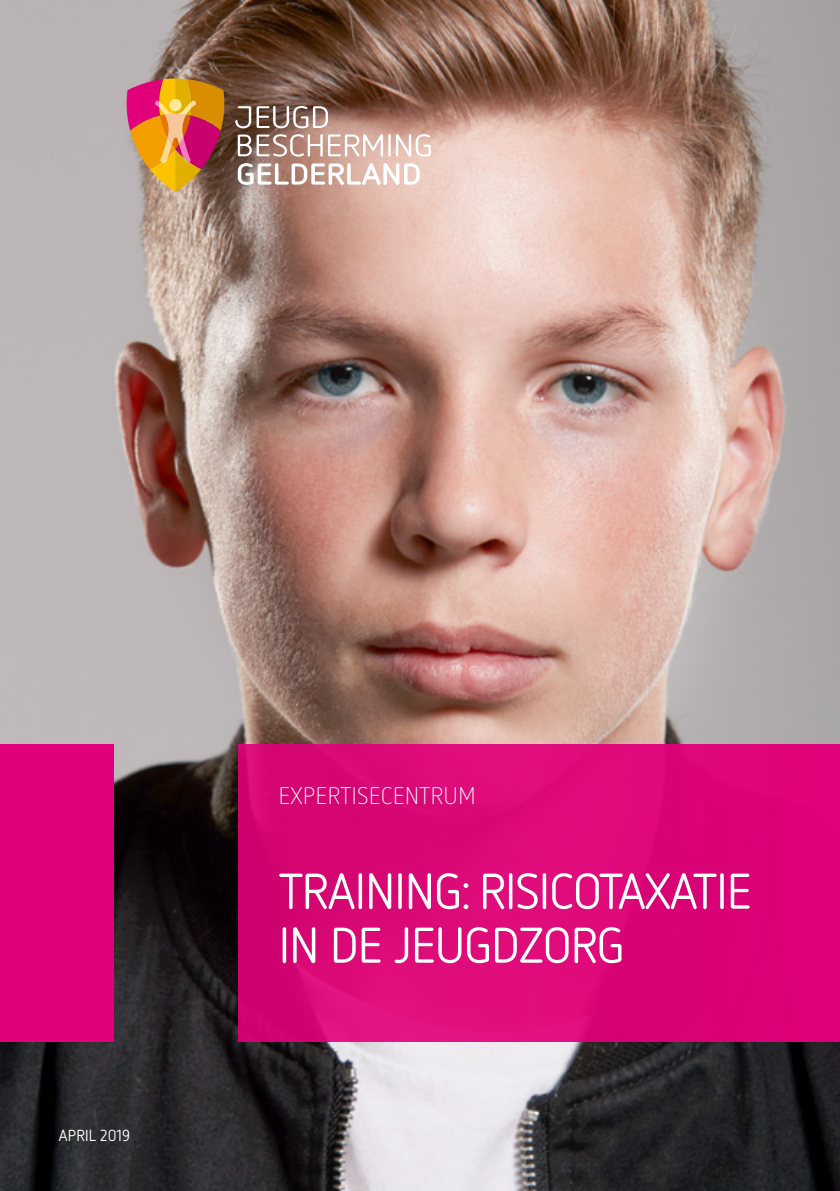
<style>
.page{position:relative;width:840px;height:1191px;background:#fff}
.page>*{position:absolute;margin:0;border:0;box-sizing:border-box;transform-origin:0 0}
.t1{font:50px/54px "Netto OT";letter-spacing:-.01em;color:#fff}
.t2{font:300 24px "Netto OT";letter-spacing:.03em;color:#fff}
.t3{font:16px "Netto OT";letter-spacing:.01em;color:#fff}
</style>
<div class="page">
<img style="left:0;top:0;width:839px;height:1191px">
<div style="left:238px;top:744px;width:601px;height:298px;background:#e2007a"></div>
<div style="left:0;top:744px;width:113px;height:298px;background:#e2007a"></div>
<svg style="left:235px;top:106px;width:93px;height:22px"></svg>
<svg style="left:237px;top:134px;width:85px;height:23px"></svg>
<svg style="left:328px;top:134px;width:55px;height:23px"></svg>
<hr style="left:388px;top:134px;width:2px;height:23px;background:#fff">
<svg style="left:395px;top:134px;width:35px;height:23px"></svg>
<svg style="left:237px;top:163px;width:182px;height:22px"></svg>
<svg style="left:127px;top:79px;width:97px;height:113px;background:#ce7545"></svg>
<p class="t3" style="left:59px;top:1125px;width:73px">APRIL 2019</p>
<p class="t2" style="left:278px;top:781px;width:198px">EXPERTISECENTRUM</p>
<p class="t1" style="left:279px;top:863px;width:473px">TRAINING: RISICOTAXATIE<br>IN DE JEUGDZORG</p>
</div>
